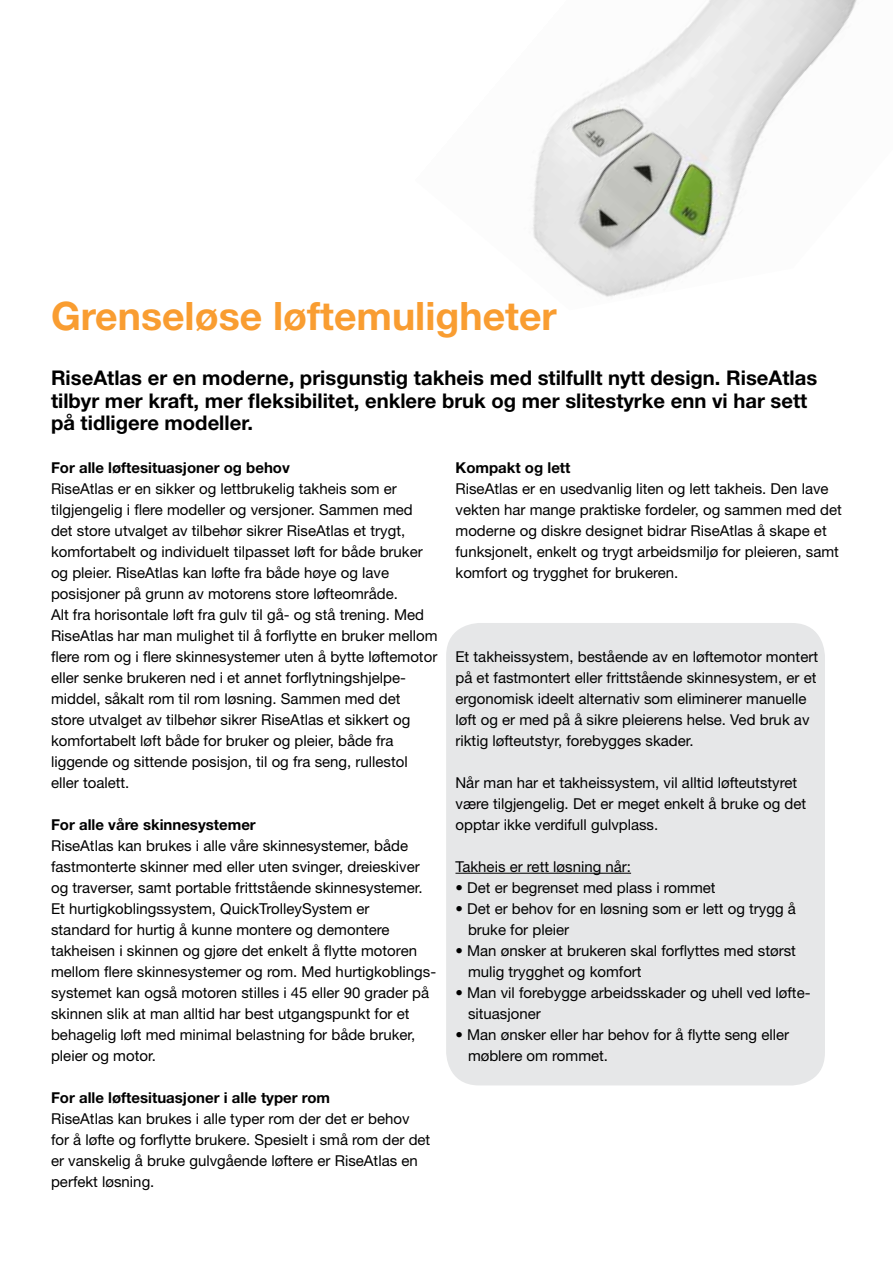
<style>
.page{position:relative;width:893px;height:1263px;background:#fff}
.page>*{position:absolute;margin:0;border:0;box-sizing:border-box;transform-origin:0 0}
.t1{font:700 39.15px "Helvetica Neue LT Pro";color:#f99d31}
.t2{font:700 20.25px/22.5px "Helvetica Neue LT Pro";color:#000}
.t3{font:15px/21px "Helvetica Neue LT Pro";color:#000}
.t4{font:700 15px "Helvetica Neue LT Pro";color:#000}
</style>
<div class="page">
<div style="left:446px;top:623px;width:379px;height:462px;background:#e6e7e8;border-radius:33px"></div>
<hr style="left:455px;top:873px;width:176px;height:1px;background:#000">
<img style="left:532px;top:0;width:325px;height:297px">
<h1 class="t1" style="left:51px;top:291px;width:507px">Grenseløse løftemuligheter</h1>
<h2 class="t2" style="left:51px;top:366px;width:768px">RiseAtlas er en moderne, prisgunstig takheis med stilfullt nytt design. RiseAtlas tilbyr mer kraft, mer fleksibilitet, enklere bruk og mer slitestyrke enn vi har sett på tidligere modeller.</h2>
<p class="t4" style="left:51px;top:458px;width:240px">For alle løftesituasjoner og behov</p>
<p class="t3" style="left:51px;top:478px;width:388px">RiseAtlas er en sikker og lettbrukelig takheis som er tilgjengelig i flere modeller og versjoner. Sammen med det store utvalget av tilbehør sikrer RiseAtlas et trygt, komfortabelt og individuelt tilpasset løft for både bruker og pleier. RiseAtlas kan løfte fra både høye og lave posisjoner på grunn av motorens store løfteområde.<br>Alt fra horisontale løft fra gulv til gå- og stå trening. Med RiseAtlas har man mulighet til å forflytte en bruker mellom flere rom og i flere skinnesystemer uten å bytte løftemotor eller senke brukeren ned i et annet forflytningshjelpe&shy;middel, såkalt rom til rom løsning. Sammen med det store utvalget av tilbehør sikrer RiseAtlas et sikkert og komfortabelt løft både for bruker og pleier, både fra liggende og sittende posisjon, til og fra seng, rullestol eller toalett.</p>
<p class="t4" style="left:51px;top:815px;width:206px">For alle våre skinnesystemer</p>
<p class="t3" style="left:51px;top:835px;width:387px">RiseAtlas kan brukes i alle våre skinnesystemer, både fastmonterte skinner med eller uten svinger, dreieskiver og traverser, samt portable frittstående skinnesystemer.<br>Et hurtigkoblingssystem, QuickTrolleySystem er<br>standard for hurtig å kunne montere og demontere takheisen i skinnen og gjøre det enkelt å flytte motoren mellom flere skinnesystemer og rom. Med hurtigkoblings&shy;systemet kan også motoren stilles i 45 eller 90 grader på skinnen slik at man alltid har best utgangspunkt for et behagelig løft med minimal belastning for både bruker, pleier og motor.</p>
<p class="t4" style="left:51px;top:1088px;width:281px">For alle løftesituasjoner i alle typer rom</p>
<p class="t3" style="left:51px;top:1108px;width:381px">RiseAtlas kan brukes i alle typer rom der det er behov for å løfte og forflytte brukere. Spesielt i små rom der det er vanskelig å bruke gulvgående løftere er RiseAtlas en perfekt løsning.</p>
<p class="t4" style="left:456px;top:458px;width:116px">Kompakt og lett</p>
<p class="t3" style="left:456px;top:478px;width:388px">RiseAtlas er en usedvanlig liten og lett takheis. Den lave vekten har mange praktiske fordeler, og sammen med det moderne og diskre designet bidrar RiseAtlas å skape et funksjonelt, enkelt og trygt arbeidsmiljø for pleieren, samt komfort og trygghet for brukeren.</p>
<p class="t3" style="left:455px;top:645px;width:364px">Et takheissystem, bestående av en løftemotor montert på et fastmontert eller frittstående skinnesystem, er et ergonomisk ideelt alternativ som eliminerer manuelle løft og er med på å sikre pleierens helse. Ved bruk av riktig løfteutstyr, forebygges skader.</p>
<p class="t3" style="left:455px;top:771px;width:352px">Når man har et takheissystem, vil alltid løfteutstyret være tilgjengelig. Det er meget enkelt å bruke og det opptar ikke verdifull gulvplass.</p>
<p class="t3" style="left:455px;top:855px;width:177px">Takheis er rett løsning når:</p>
<p class="t3" style="left:455px;top:876px;width:262px">• Det er begrenset med plass i rommet</p>
<p class="t3" style="left:468px;top:897px;width:329px;text-indent:-13px">• Det er behov for en løsning som er lett og trygg å bruke for pleier</p>
<p class="t3" style="left:468px;top:939px;width:329px;text-indent:-13px">• Man ønsker at brukeren skal forflyttes med størst mulig trygghet og komfort</p>
<p class="t3" style="left:468px;top:981px;width:344px;text-indent:-13px">• Man vil forebygge arbeidsskader og uhell ved løfte&shy;situasjoner</p>
<p class="t3" style="left:468px;top:1023px;width:323px;text-indent:-13px">• Man ønsker eller har behov for å flytte seng eller møblere om rommet.</p>
</div>
